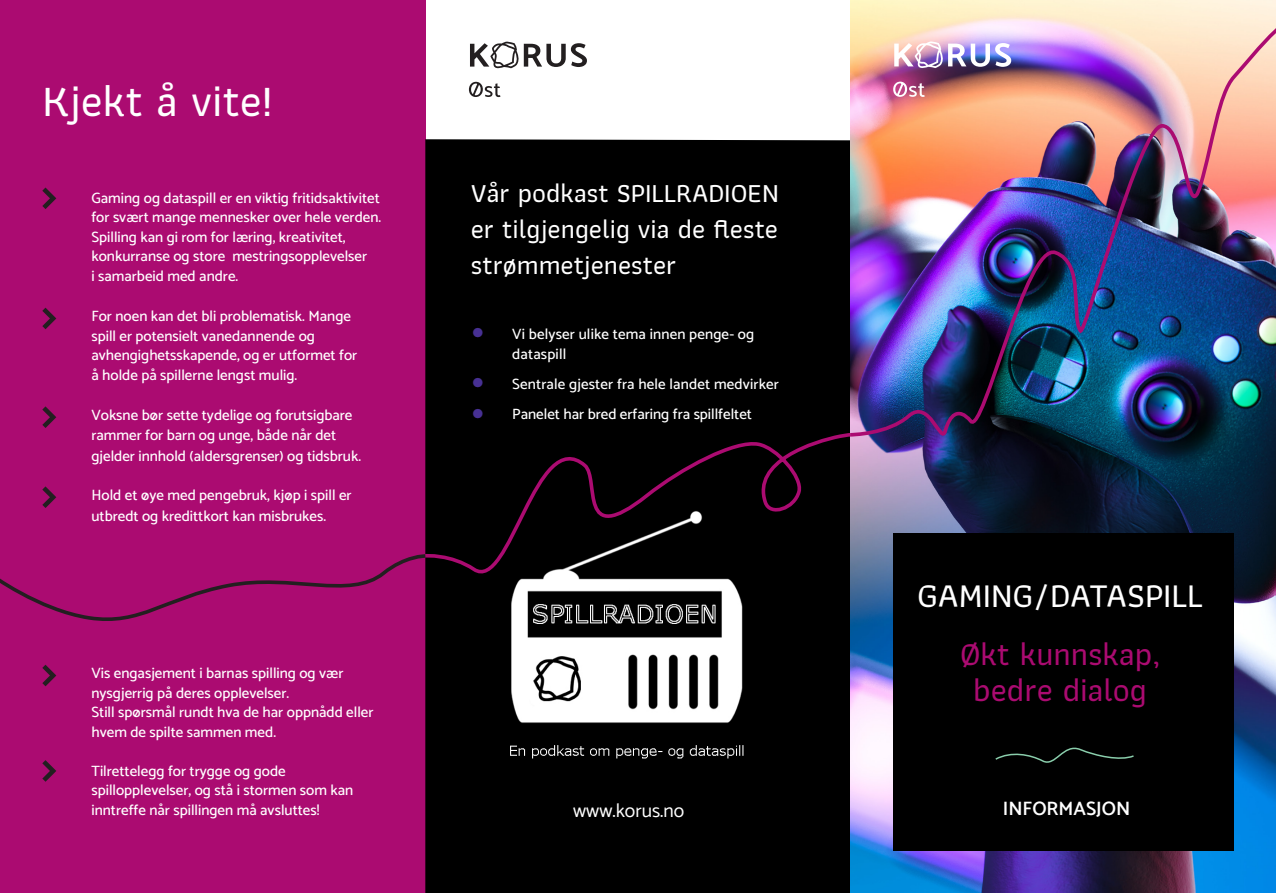
<style>
.page{position:relative;width:1276px;height:893px;background:#fff}
.page>*{position:absolute;margin:0;border:0;box-sizing:border-box;transform-origin:0 0}
.t1{font:500 45px "Athiti";color:#fff}
.t2{font:500 34.5px "Athiti";color:#fff}
.t3{font:500 33px "Athiti";color:#ab0b71}
.t4{font:500 27px/36px "Athiti";color:#fff;text-align:justify}
.t5{font:19.5px "Catamaran";color:#fff}
.t6{font:600 19.5px "Catamaran";color:#fff}
.Tekst2{font:500 15px/19.5px "Catamaran";color:#fff}
.s1{font-family:"Frutiger LT Std";font-weight:300;font-size:27px;color:#473093}
</style>
<div class="page">
<div style="left:0;top:0;width:425px;height:893px;background:#ab0b71"></div>
<svg style="left:42px;top:187px;width:15px;height:22px"></svg>
<svg style="left:42px;top:307px;width:15px;height:23px"></svg>
<svg style="left:42px;top:406px;width:15px;height:22px"></svg>
<svg style="left:42px;top:664px;width:15px;height:23px"></svg>
<svg style="left:42px;top:760px;width:14px;height:22px"></svg>
<div style="left:425px;top:139px;width:425px;height:754px;background:#000"></div>
<svg style="left:42px;top:486px;width:15px;height:22px"></svg>
<svg style="left:0;top:554px;width:429px;height:76px"></svg>
<svg style="left:470px;top:42px;width:117px;height:27px"></svg>
<svg style="left:469px;top:82px;width:31px;height:15px"></svg>
<img style="left:850px;top:446px;width:426px;height:447px">
<img style="left:504px;top:593px;width:245px;height:172px">
<div style="left:893px;top:533px;width:340px;height:317px;background:#000"></div>
<svg style="left:995px;top:747px;width:139px;height:16px"></svg>
<img style="left:847px;top:0;width:429px;height:446px">
<svg style="left:422px;top:418px;width:432px;height:175px;background:#180c14"></svg>
<p class="t1" style="left:43px;top:67px;width:232px">Kjekt å vite!</p>
<p class="Tekst2" style="left:91px;top:188px;width:291px">Gaming og dataspill er en viktig fritidsaktivitet for svært mange mennesker over hele verden.<br>Spilling kan gi rom for læring, kreativitet, konkurranse og store mestringsopplevelser<br>i samarbeid med andre.</p>
<p class="Tekst2" style="left:91px;top:306px;width:267px">For noen kan det bli problematisk. Mange spill er potensielt vanedannende og avhengighetsskapende, og er utformet for å holde på spillerne lengst mulig.</p>
<p class="Tekst2" style="left:91px;top:405px;width:263px">Voksne bør sette tydelige og forutsigbare rammer for barn og unge, både når det</p>
<p class="Tekst2" style="left:91px;top:446px;width:271px">gjelder innhold (aldersgrenser) og tidsbruk.</p>
<p class="Tekst2" style="left:91px;top:484px;width:262px;line-height:21px">Hold et øye med pengebruk, kjøp i spill er utbredt og kredittkort kan misbrukes.</p>
<p class="Tekst2" style="left:91px;top:663px;width:254px">Vis engasjement i barnas spilling og vær nysgjerrig på deres opplevelser.</p>
<p class="Tekst2" style="left:91px;top:702px;width:284px">Still spørsmål rundt hva de har oppnådd eller hvem de spilte sammen med.</p>
<p class="Tekst2" style="left:91px;top:761px;width:263px">Tilrettelegg for trygge og gode spillopplevelser, og stå i stormen som kan inntreffe når spillingen må avsluttes!</p>
<p class="t4" style="left:471px;top:176px;width:310px">Vår podkast SPILLRADIOEN er tilgjengelig via de fleste strømmetjenester</p>
<p class="Tekst2" style="left:512px;top:324px;width:244px;text-indent:-41px"><span class="s1">•</span> Vi belyser ulike tema innen penge- og dataspill</p>
<p class="Tekst2" style="left:471px;top:373px;width:309px"><span class="s1">•</span> Sentrale gjester fra hele landet medvirker</p>
<p class="Tekst2" style="left:471px;top:403px;width:282px"><span class="s1">•</span> Panelet har bred erfaring fra spillfeltet</p>
<p class="t2" style="left:917px;top:570px;width:287px">GAMING/DATASPILL</p>
<p class="t3" style="left:960px;top:630px;width:202px">Økt kunnskap,</p>
<p class="t3" style="left:973px;top:666px;width:175px">bedre dialog</p>
<p class="t5" style="left:573px;top:796px;width:113px">www.korus.no</p>
<p class="t6" style="left:1002px;top:793px;width:129px">INFORMASJON</p>
</div>
